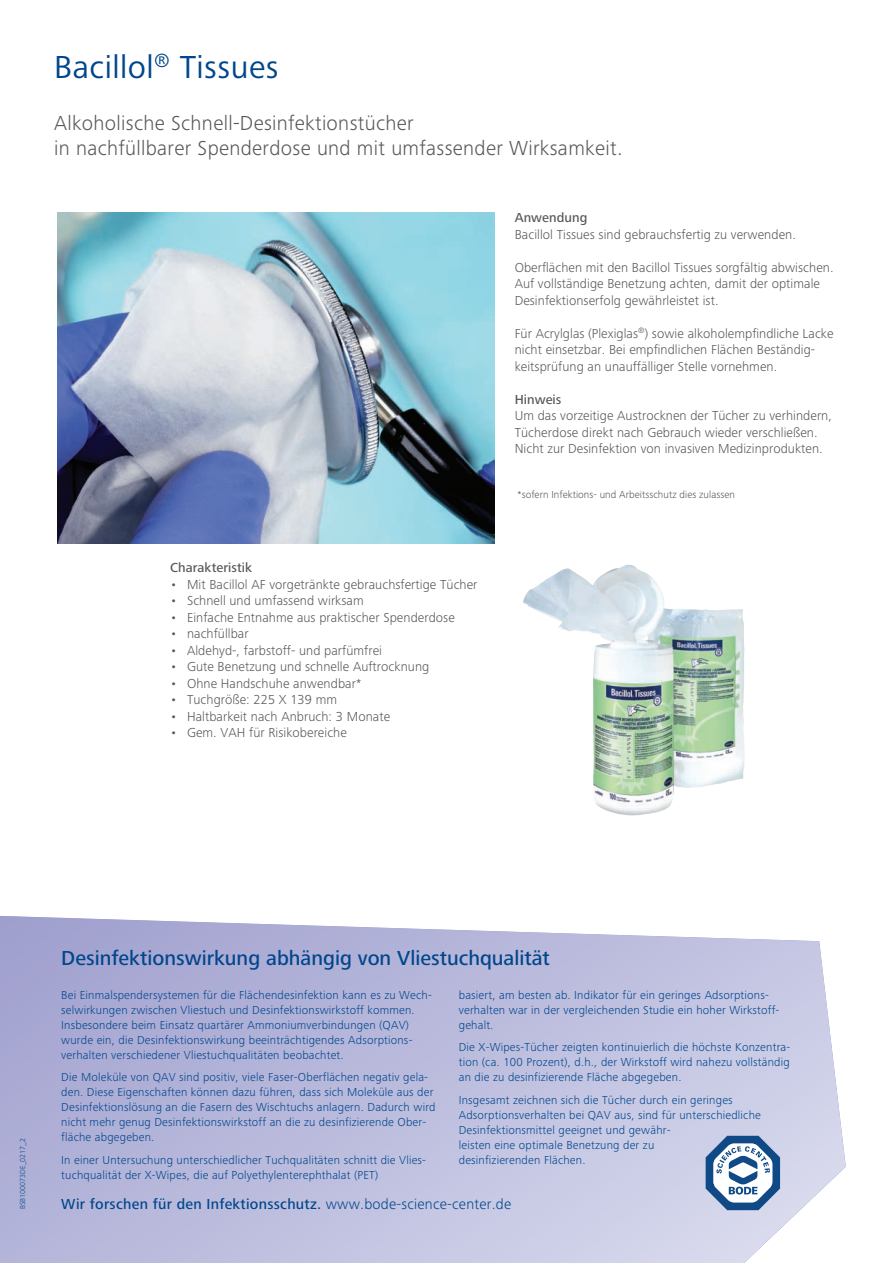
<style>
.page{position:relative;width:893px;height:1263px;background:#fff}
.page>*{position:absolute;margin:0;border:0;box-sizing:border-box;transform-origin:0 0}
.t1{font:33px "Frutiger Next LTW1 G";letter-spacing:.015em;color:#01468c}
.t2{font:300 21px/25.5px "Frutiger Next LTW1 G";letter-spacing:.015em;color:#57585a}
.t3{font:21px "Frutiger Next Pro Medium+BPXZFO";color:#01468c}
.t4{font:15px "Frutiger Next Pro Medium+BPXZFO";letter-spacing:.015em;color:#01468c}
.t5{font:300 13.5px/16.5px "Frutiger Next LTW1 G";letter-spacing:.005em;color:#57585a}
.t6{font:500 13.5px "Frutiger Next LTW1 G";letter-spacing:.005em;color:#57585a}
.t7{font:12px/15px "Frutiger Next LTW1 G Light+GRTHNE";letter-spacing:.015em;color:#01468c}
.t8{font:300 10.5px "Frutiger Next LTW1 G";letter-spacing:.005em;color:#57585a}
.t9{font:7.5px "Frutiger Next LTW1 G Light+GRTHNE";letter-spacing:.005em;color:#01468c}
.s1{font-family:"Frutiger Next LTW1 G Light+GRTHNE"}
</style>
<div class="page">
<img style="left:57px;top:213px;width:437px;height:330px">
<img style="left:523px;top:565px;width:222px;height:151px">
<svg style="left:0;top:916px;width:846px;height:347px;background:#bfc0df"></svg>
<svg style="left:706px;top:1136px;width:74px;height:74px"></svg>
<h1 class="t1" style="left:54px;top:56px;width:226px">Bacillol<sup>®</sup> Tissues</h1>
<h2 class="t2" style="left:54px;top:112px;width:570px">Alkoholische Schnell-Desinfektionstücher<br>in nachfüllbarer Spenderdose und mit umfassender Wirksamkeit.</h2>
<p class="t6" style="left:170px;top:563px;width:84px">Charakteristik</p>
<p class="t5" style="left:170px;top:577px;width:309px">• Mit Bacillol AF vorgetränkte gebrauchsfertige Tücher</p>
<p class="t5" style="left:170px;top:594px;width:195px">• Schnell und umfassend wirksam</p>
<p class="t5" style="left:170px;top:610px;width:286px">• Einfache Entnahme aus praktischer Spenderdose</p>
<p class="t5" style="left:170px;top:627px;width:80px">• nachfüllbar</p>
<p class="t5" style="left:170px;top:643px;width:214px">• Aldehyd-, farbstoff- und parfümfrei</p>
<p class="t5" style="left:170px;top:660px;width:261px">• Gute Benetzung und schnelle Auftrocknung</p>
<p class="t5" style="left:170px;top:676px;width:193px">• Ohne Handschuhe anwendbar*</p>
<p class="t5" style="left:170px;top:693px;width:169px">• Tuchgröße: 225 X 139 mm</p>
<p class="t5" style="left:170px;top:709px;width:222px">• Haltbarkeit nach Anbruch: 3 Monate</p>
<p class="t5" style="left:170px;top:726px;width:178px">• Gem. VAH für Risikobereiche</p>
<p class="t6" style="left:515px;top:213px;width:74px">Anwendung</p>
<p class="t5" style="left:515px;top:228px;width:283px">Bacillol Tissues sind gebrauchsfertig zu verwenden.</p>
<p class="t5" style="left:515px;top:261px;width:320px">Oberflächen mit den Bacillol Tissues sorgfältig abwischen.<br>Auf vollständige Benetzung achten, damit der optimale<br>Desinfektionserfolg gewährleistet ist.</p>
<p class="t5" style="left:515px;top:327px;width:320px">Für Acrylglas (Plexiglas<sup>®</sup>) sowie alkoholempfindliche Lacke nicht einsetzbar. Bei empfindlichen Flächen Beständig&shy;keitsprüfung an unauffälliger Stelle vornehmen.</p>
<p class="t6" style="left:515px;top:395px;width:48px">Hinweis</p>
<p class="t5" style="left:515px;top:409px;width:319px">Um das vorzeitige Austrocknen der Tücher zu verhindern,<br>Tücherdose direkt nach Gebrauch wieder verschließen.<br>Nicht zur Desinfektion von invasiven Medizinprodukten.</p>
<p class="t8" style="left:517px;top:491px;width:219px">*sofern Infektions- und Arbeitsschutz dies zulassen</p>
<p class="t9" style="left:20px;top:1209px;width:73px;rotate:-90deg">BSB100073DE_0217_2</p>
<h2 class="t3" style="left:61px;top:951px;width:490px">Desinfektionswirkung abhängig von Vliestuchqualität</h2>
<p class="t7" style="left:61px;top:989px;width:372px">Bei Einmalspendersystemen für die Flächendesinfektion kann es zu Wech&shy;selwirkungen zwischen Vliestuch und Desinfektionswirkstoff kommen.<br>Insbesondere beim Einsatz quartärer Ammoniumverbindungen (QAV) wurde ein, die Desinfektionswirkung beeinträchtigendes Adsorptions&shy;verhalten verschiedener Vliestuchqualitäten beobachtet.</p>
<p class="t7" style="left:61px;top:1071px;width:376px">Die Moleküle von QAV sind positiv, viele Faser-Oberflächen negativ gela&shy;den. Diese Eigenschaften können dazu führen, dass sich Moleküle aus der Desinfektionslösung an die Fasern des Wischtuchs anlagern. Dadurch wird nicht mehr genug Desinfektionswirkstoff an die zu desinfizierende Ober&shy;fläche abgegeben.</p>
<p class="t7" style="left:61px;top:1154px;width:366px">In einer Untersuchung unterschiedlicher Tuchqualitäten schnitt die Vlies&shy;tuchqualität der X-Wipes, die auf Polyethylenterephthalat (PET)</p>
<p class="t7" style="left:459px;top:989px;width:322px">basiert, am besten ab. Indikator für ein geringes Adsorptions&shy;verhalten war in der vergleichenden Studie ein hoher Wirkstoff&shy;gehalt.</p>
<p class="t7" style="left:459px;top:1041px;width:333px;text-align:justify">Die X-Wipes-Tücher zeigten kontinuierlich die höchste Konzentra&shy;tion (ca. 100 Prozent), d.h., der Wirkstoff wird nahezu vollständig an die zu desinfizierende Fläche abgegeben.</p>
<p class="t7" style="left:459px;top:1094px;width:304px">Insgesamt zeichnen sich die Tücher durch ein geringes Adsorptionsverhalten bei QAV aus, sind für unterschiedliche Desinfektionsmittel geeignet und gewähr-<br>leisten eine optimale Benetzung der zu<br>desinfizierenden Flächen.</p>
<p class="t4" style="left:61px;top:1199px;width:452px">Wir forschen für den Infektionsschutz. <span class="s1">www.bode-science-center.de</span></p>
</div>
